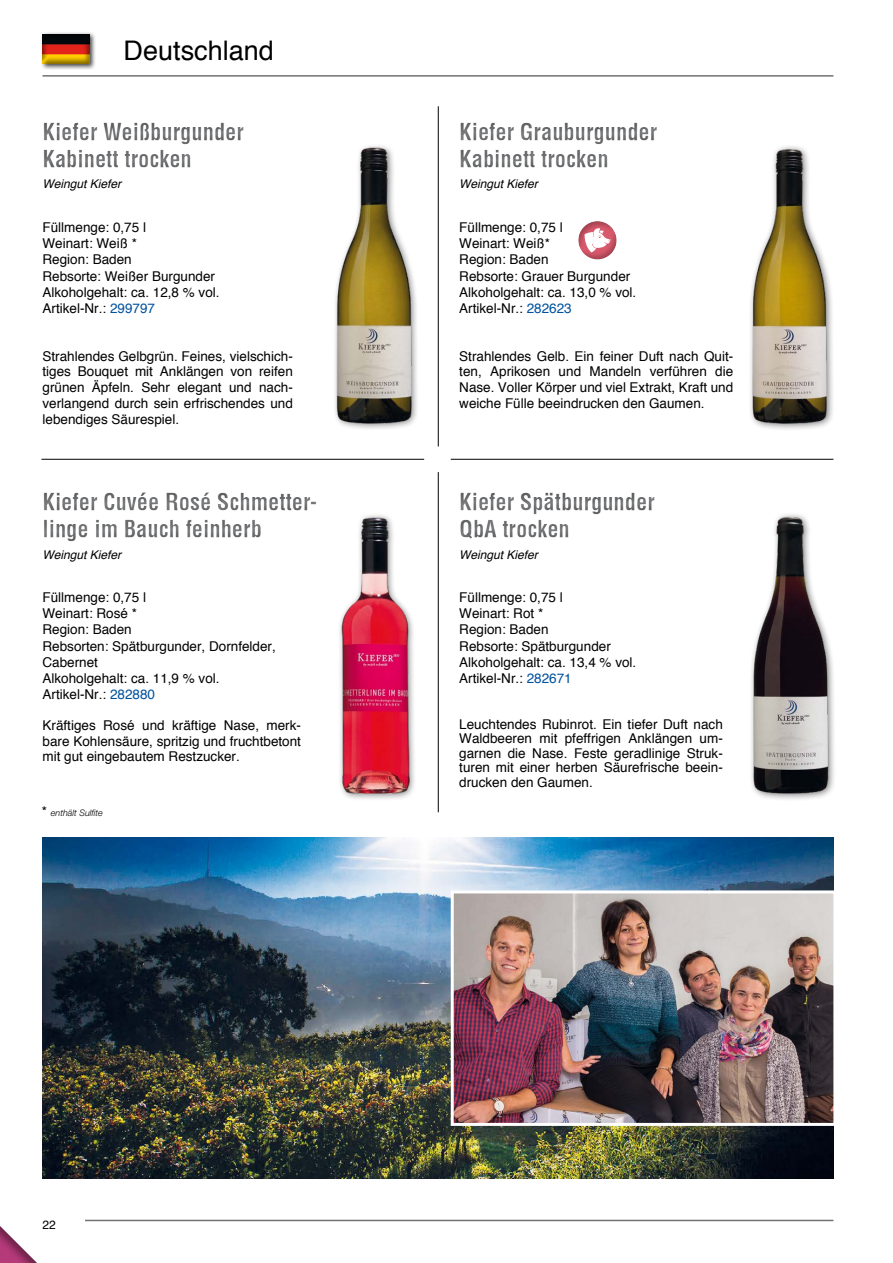
<style>
.page{position:relative;width:893px;height:1263px;background:#fff}
.page>*{position:absolute;margin:0;border:0;box-sizing:border-box;transform-origin:0 0}
.t1{font:27px "Helvetica";color:#000}
.t2{font:700 condensed 22.5px/27px "Helvetica";color:#7b7c7e}
.t3{font:13.5px/15.8px "Helvetica";color:#000;text-align:justify}
.t4{font:italic 12px "Helvetica";color:#000}
.t5{font:12px "Helvetica";color:#000}
.t6{font:italic 300 9px "Helvetica Neue LT Pro";color:#000}
.s1{color:#00519e}
.s2{font-family:"Helvetica";font-weight:400;font-style:normal;font-size:13.5px}
</style>
<div class="page">
<hr style="left:41px;top:459px;width:383px;height:1px;background:#000">
<hr style="left:438px;top:106px;width:1px;height:340px;background:#000">
<div style="left:449px;top:115px;width:223px;height:60px;background:#000;opacity:.5"></div>
<div style="left:747px;top:144px;width:88px;height:288px;background:#000;opacity:.5"></div>
<img style="left:747px;top:149px;width:88px;height:278px">
<div style="left:32px;top:485px;width:298px;height:60px;background:#000;opacity:.5"></div>
<div style="left:337px;top:512px;width:80px;height:289px;background:#000;opacity:.5"></div>
<img style="left:337px;top:514px;width:80px;height:279px">
<div style="left:748px;top:512px;width:89px;height:289px;background:#000;opacity:.5"></div>
<img style="left:748px;top:514px;width:89px;height:282px">
<div style="left:32px;top:115px;width:227px;height:60px;background:#000;opacity:.5"></div>
<div style="left:332px;top:143px;width:88px;height:289px;background:#000;opacity:.5"></div>
<img style="left:334px;top:147px;width:85px;height:280px">
<img style="left:43px;top:838px;width:790px;height:340px">
<hr style="left:438px;top:472px;width:1px;height:340px;background:#000">
<div style="left:449px;top:485px;width:220px;height:60px;background:#000;opacity:.5"></div>
<img style="left:455px;top:894px;width:377px;height:228px">
<div style="left:451px;top:890px;width:385px;height:236px;border:3px solid #fff"></div>
<hr style="left:451px;top:459px;width:382px;height:1px;background:#000">
<hr style="left:43px;top:75px;width:790px;height:2px;background:#707172">
<div style="left:40px;top:31px;width:56px;height:39px;background:#000;opacity:.75"></div>
<div style="left:42px;top:33px;width:49px;height:33px;background:#000;opacity:.5"></div>
<svg style="left:0;top:1226px;width:37px;height:37px"></svg>
<hr style="left:85px;top:1220px;width:748px;height:1px;background:#707172">
<div style="left:577px;top:220px;width:42px;height:42px;background:#000;opacity:.25"></div>
<p class="t1" style="left:124px;top:29px;width:152px">Deutschland</p>
<h2 class="t2" style="left:43px;top:118px;width:203px">Kiefer Weißburgunder<br>Kabinett trocken</h2>
<p class="t4" style="left:43px;top:175px;width:84px">WeingutKiefer</p>
<p class="t3" style="left:43px;top:220px;width:105px">Füllmenge: 0,75 l</p>
<p class="t3" style="left:43px;top:236px;width:96px">Weinart: Weiß *</p>
<p class="t3" style="left:43px;top:252px;width:91px">Region: Baden</p>
<p class="t3" style="left:43px;top:268px;width:174px">Rebsorte: Weißer Burgunder</p>
<p class="t3" style="left:43px;top:285px;width:179px">Alkoholgehalt: ca. 12,8 % vol.</p>
<p class="t3" style="left:43px;top:301px;width:114px">Artikel-Nr.: <span class="s1">299797</span></p>
<p class="t3" style="left:43px;top:348px;width:252px">Strahlendes Gelbgrün. Feines, vielschich&shy;tiges Bouquet mit Anklängen von reifen grünen Äpfeln. Sehr elegant und nach&shy;verlangend durch sein erfrischendes und lebendiges Säurespiel.</p>
<h2 class="t2" style="left:43px;top:488px;width:276px">Kiefer Cuvée Rosé Schmetter&shy;linge im Bauch feinherb</h2>
<p class="t4" style="left:43px;top:545px;width:84px">WeingutKiefer</p>
<p class="t3" style="left:43px;top:590px;width:105px">Füllmenge: 0,75 l</p>
<p class="t3" style="left:43px;top:606px;width:96px">Weinart: Rosé *</p>
<p class="t3" style="left:43px;top:622px;width:91px">Region: Baden</p>
<p class="t3" style="left:43px;top:638px;width:235px">Rebsorten: Spätburgunder, Dornfelder,</p>
<p class="t3" style="left:43px;top:655px;width:57px">Cabernet</p>
<p class="t3" style="left:43px;top:671px;width:179px">Alkoholgehalt: ca. 11,9 % vol.</p>
<p class="t3" style="left:43px;top:687px;width:114px">Artikel-Nr.: <span class="s1">282880</span></p>
<p class="t3" style="left:43px;top:718px;width:260px">Kräftiges Rosé und kräftige Nase, merk&shy;bare Kohlensäure, spritzig und fruchtbetont mit gut eingebautem Restzucker.</p>
<p class="t6" style="left:42px;top:807px;width:63px"><span class="s2">*</span> enthält Sulfite</p>
<h2 class="t2" style="left:459px;top:118px;width:200px">Kiefer Grauburgunder<br>Kabinett trocken</h2>
<p class="t4" style="left:459px;top:175px;width:84px">WeingutKiefer</p>
<p class="t3" style="left:459px;top:220px;width:105px">Füllmenge: 0,75 l</p>
<p class="t3" style="left:459px;top:236px;width:92px">Weinart: Weiß*</p>
<p class="t3" style="left:459px;top:252px;width:91px">Region: Baden</p>
<p class="t3" style="left:459px;top:268px;width:173px">Rebsorte: Grauer Burgunder</p>
<p class="t3" style="left:459px;top:285px;width:179px">Alkoholgehalt: ca. 13,0 % vol.</p>
<p class="t3" style="left:459px;top:301px;width:114px">Artikel-Nr.: <span class="s1">282623</span></p>
<p class="t3" style="left:459px;top:348px;width:276px">Strahlendes Gelb. Ein feiner Duft nach Quit&shy;ten, Aprikosen und Mandeln verführen die Nase. Voller Körper und viel Extrakt, Kraft und weiche Fülle beeindrucken den Gaumen.</p>
<h2 class="t2" style="left:459px;top:488px;width:197px">Kiefer Spätburgunder<br>QbA trocken</h2>
<p class="t4" style="left:459px;top:545px;width:84px">WeingutKiefer</p>
<p class="t3" style="left:459px;top:590px;width:105px">Füllmenge: 0,75 l</p>
<p class="t3" style="left:459px;top:606px;width:86px">Weinart: Rot *</p>
<p class="t3" style="left:459px;top:622px;width:91px">Region: Baden</p>
<p class="t3" style="left:459px;top:638px;width:153px">Rebsorte: Spätburgunder</p>
<p class="t3" style="left:459px;top:655px;width:179px">Alkoholgehalt: ca. 13,4 % vol.</p>
<p class="t3" style="left:459px;top:671px;width:114px">Artikel-Nr.: <span class="s1">282671</span></p>
<p class="t3" style="left:459px;top:717px;width:265px;line-height:14.5px">Leuchtendes Rubinrot. Ein tiefer Duft nach Waldbeeren mit pfeffrigen Anklängen um&shy;garnen die Nase. Feste geradlinige Struk&shy;turen mit einer herben Säurefrische beein&shy;drucken den Gaumen.</p>
<p class="t5" style="left:43px;top:1216px;width:15px">22</p>
</div>
